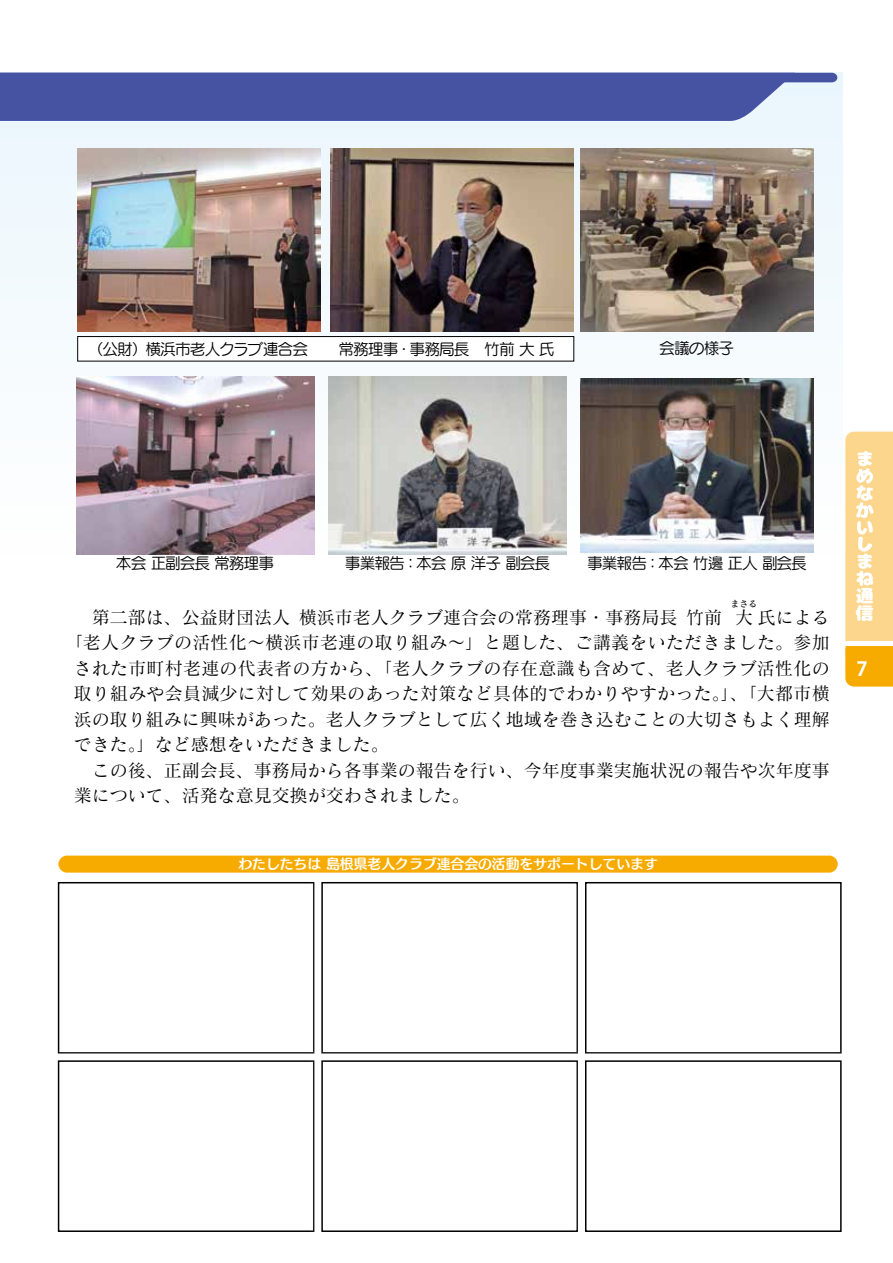
<style>
.page{position:relative;width:893px;height:1263px;background:#fff}
.page>*{position:absolute;margin:0;border:0;box-sizing:border-box;transform-origin:0 0}
.t1{font:700 19.5px "Koz Go Pr 6 N";color:#fff}
.t2{font:18px/25.5px "Matisse Pro M";color:#000}
.t3{font:15.75px "Seurat Pro M";letter-spacing:-.06em;color:#000}
.t4{font:13.8px "Humming Std B";color:#fff}
.t5{font:9px "Matisse Pro M";color:#000}
</style>
<div class="page">
<div style="left:58px;top:882px;width:256px;height:171px;border:2px solid #000"></div>
<div style="left:46px;top:1049px;width:280px;height:195px;background:#fff"></div>
<div style="left:58px;top:1060px;width:256px;height:172px;border:2px solid #000"></div>
<div style="left:310px;top:870px;width:280px;height:195px;background:#fff"></div>
<div style="left:321px;top:882px;width:257px;height:171px;border:2px solid #000"></div>
<div style="left:310px;top:1049px;width:280px;height:195px;background:#fff"></div>
<div style="left:321px;top:1060px;width:257px;height:172px;border:2px solid #000"></div>
<div style="left:573px;top:870px;width:281px;height:195px;background:#fff"></div>
<div style="left:585px;top:882px;width:257px;height:171px;border:2px solid #000"></div>
<div style="left:573px;top:1049px;width:281px;height:195px;background:#fff"></div>
<div style="left:585px;top:1060px;width:257px;height:172px;border:2px solid #000"></div>
<div style="left:0;top:73px;width:842px;height:482px;background:#f5fafe"></div>
<svg style="left:0;top:73px;width:837px;height:48px;background:#525ea8"></svg>
<img style="left:331px;top:149px;width:243px;height:182px">
<div style="left:581px;top:554px;width:233px;height:17px;background:#fff"></div>
<div style="left:329px;top:554px;width:237px;height:17px;background:#fff"></div>
<div style="left:76px;top:554px;width:238px;height:17px;background:#fff"></div>
<img style="left:77px;top:149px;width:244px;height:182px">
<div style="left:78px;top:337px;width:496px;height:24px;background:#fff"></div>
<div style="left:77px;top:336px;width:497px;height:25px;border:1px solid #000"></div>
<img style="left:76px;top:376px;width:238px;height:178px">
<img style="left:329px;top:377px;width:238px;height:177px">
<img style="left:581px;top:378px;width:232px;height:175px">
<img style="left:581px;top:149px;width:232px;height:182px">
<div style="left:58px;top:855px;width:780px;height:18px;background:#f7ab00;border-radius:9px"></div>
<svg style="left:845px;top:432px;width:48px;height:254px;background:#fbd689"></svg>
<p class="t3" style="left:88px;top:339px;width:468px">（公財）横浜市老人クラブ連合会　　常務理事・事務局長　竹前 大 氏</p>
<p class="t3" style="left:659px;top:338px;width:77px">会議の様子</p>
<p class="t3" style="left:116px;top:553px;width:160px">本会 正副会長 常務理事</p>
<p class="t3" style="left:345px;top:553px;width:207px">事業報告：本会 原 洋子 副会長</p>
<p class="t3" style="left:587px;top:553px;width:221px">事業報告：本会 竹邊 正人 副会長</p>
<p class="t5" style="left:731px;top:598px;width:28px">まさる</p>
<p class="t2" style="left:74px;top:629px;width:757px;text-indent:-9px">「老人クラブの活性化～横浜市老連の取り組み～」と題した、ご講義をいただきました。参加された市町村老連の代表者の方から、「老人クラブの存在意識も含めて、老人クラブ活性化の取り組みや会員減少に対して効果のあった対策など具体的でわかりやすかった。」、「大都市横浜の取り組みに興味があった。老人クラブとして広く地域を巻き込むことの大切さもよく理解できた。」など感想をいただきました。<br>　この後、正副会長、事務局から各事業の報告を行い、今年度事業実施状況の報告や次年度事業について、活発な意見交換が交わされました。</p>
<p class="t2" style="left:74px;top:604px;width:758px">　第二部は、公益財団法人 横浜市老人クラブ連合会の常務理事・事務局長 竹前 大氏による</p>
<p class="t4" style="left:238px;top:854px;width:421px">わたしたちは 島根県老人クラブ連合会の活動をサポートしています</p>
<p class="t1" style="left:856px;top:658px;width:13px">7</p>
</div>
